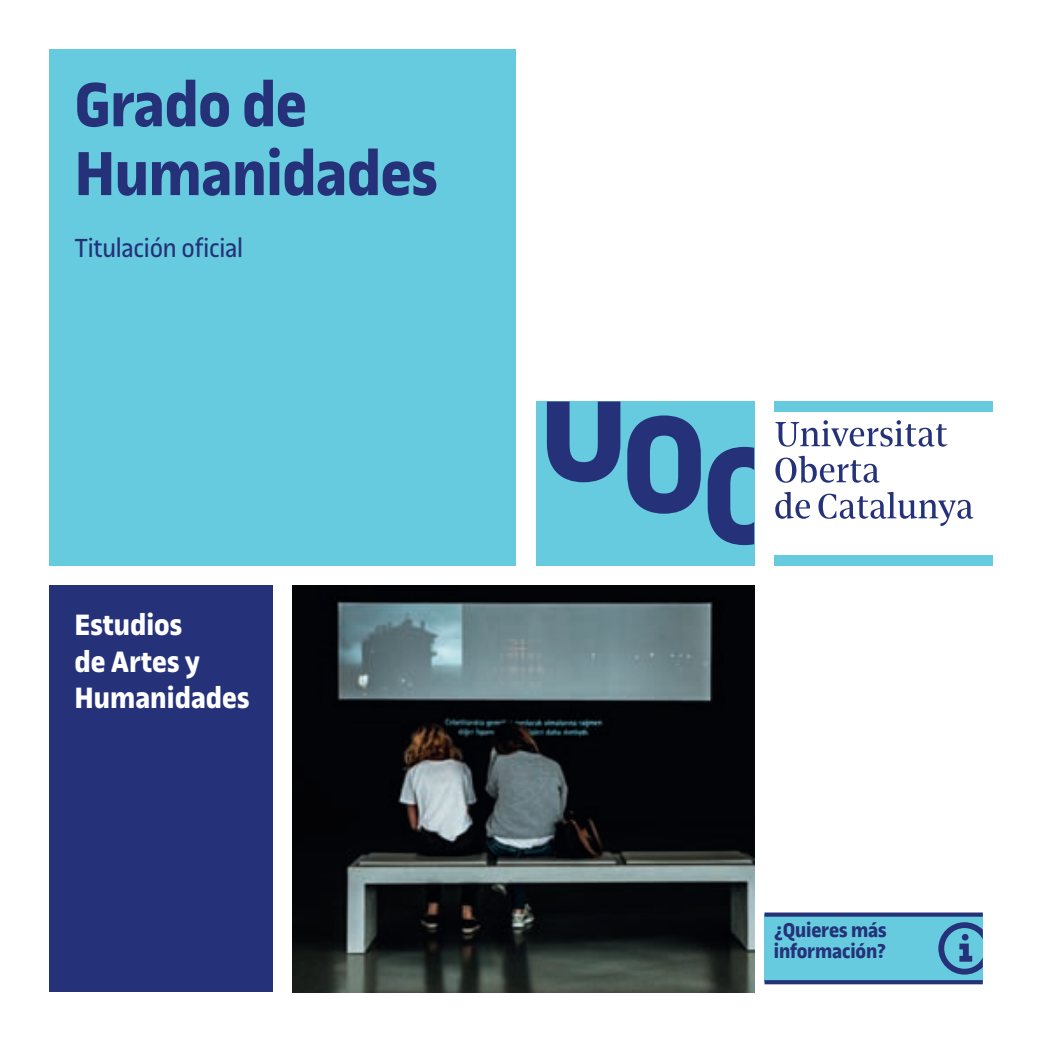
<style>
.page{position:relative;width:1042px;height:1042px;background:#fff}
.page>*{position:absolute;margin:0;border:0;box-sizing:border-box;transform-origin:0 0}
.t1{font:700 66.5px/68.8px "UOC Sans";letter-spacing:-.01em;color:#253279}
.t2{font:700 31.5px/36.8px "UOC Sans";color:#fff}
.t3{font:28px "UOC Sans";letter-spacing:-.01em;color:#253279}
.t4{font:700 21.53px/21px "UOC Sans";letter-spacing:-.01em;color:#253279}
</style>
<div class="page">
<div style="left:50px;top:50px;width:466px;height:516px;background:#67cbdf"></div>
<div style="left:50px;top:585px;width:223px;height:407px;background:#253279"></div>
<div style="left:536px;top:401px;width:218px;height:165px;background:#67cbdf"></div>
<svg style="left:627px;top:415px;width:74px;height:99px"></svg>
<svg style="left:547px;top:401px;width:73px;height:81px"></svg>
<svg style="left:708px;top:447px;width:46px;height:98px"></svg>
<svg style="left:775px;top:492px;width:198px;height:34px"></svg>
<svg style="left:775px;top:456px;width:104px;height:27px"></svg>
<svg style="left:775px;top:420px;width:172px;height:27px"></svg>
<div style="left:774px;top:401px;width:219px;height:11px;background:#67cbdf"></div>
<div style="left:774px;top:555px;width:219px;height:11px;background:#67cbdf"></div>
<img style="left:293px;top:585px;width:461px;height:407px">
<div style="left:764px;top:914px;width:219px;height:68px;background:#67cbdf"></div>
<svg style="left:764px;top:912px;width:219px;height:4px"></svg>
<svg style="left:764px;top:980px;width:219px;height:4px"></svg>
<svg style="left:938px;top:922px;width:45px;height:52px"></svg>
<h1 class="t1" style="left:74px;top:71px;width:365px">Grado de<br>Humanidades</h1>
<p class="t3" style="left:74px;top:232px;width:170px">Titulación oficial</p>
<p class="t2" style="left:74px;top:606px;width:177px">Estudios<br>de Artes y<br>Humanidades</p>
<p class="t4" style="left:774px;top:919px;width:114px">¿Quieres más información?</p>
</div>
